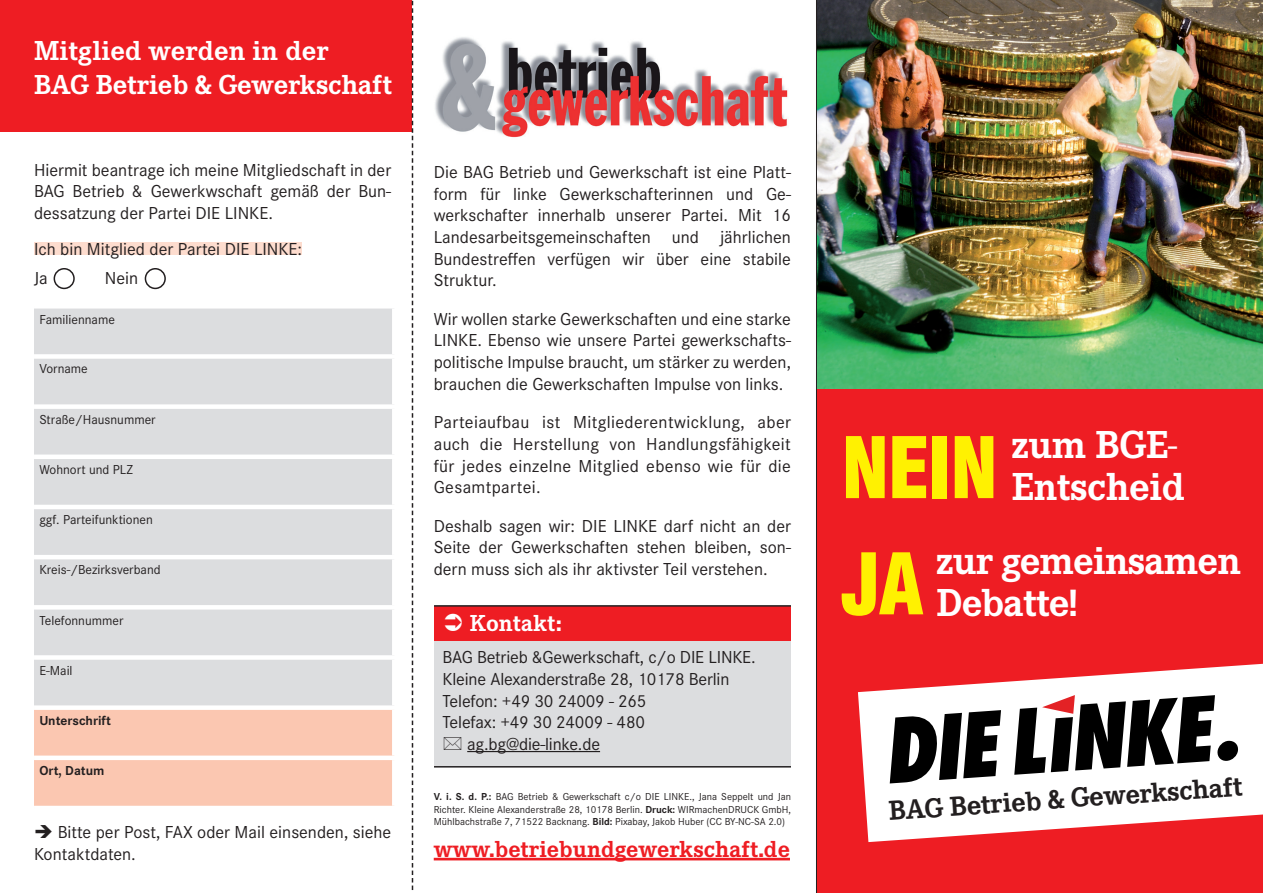
<style>
.page{position:relative;width:1263px;height:893px;background:#fff}
.page>*{position:absolute;margin:0;border:0;box-sizing:border-box;transform-origin:0 0}
.t1{font:900 condensed 82.5px "Swiss 721 BT";letter-spacing:-.03em;color:#fff101}
.t2{font:700 40.5px/42px "Corporate E";letter-spacing:-.02em;color:#fff}
.t3{font:700 28.5px/34.2px "Corporate E";color:#fff}
.t4{font:700 28.5px "Corporate E";color:#231f20}
.t5{font:700 24px "Corporate E";color:#ee1d23}
.t6{font:700 24px "Corporate E";color:#fff}
.t7{font:18px/21.6px "Corporate S";color:#231f20;text-align:justify}
.t8{font:13.5px "Corporate S";color:#231f20}
.t9{font:700 13.5px "Corporate S";color:#231f20}
.t10{font:10.5px/12.6px "Corporate S";color:#231f20;text-align:justify}
.s1{font-weight:700}
</style>
<div class="page">
<div style="left:0;top:0;width:412px;height:132px;background:#ee1d23"></div>
<div style="left:34px;top:309px;width:358px;height:396px;background:#dcdddf"></div>
<div style="left:34px;top:710px;width:358px;height:96px;background:#fbc7b1"></div>
<div style="left:34px;top:354px;width:362px;height:5px;background:#fff"></div>
<div style="left:34px;top:404px;width:362px;height:5px;background:#fff"></div>
<hr style="left:34px;top:455px;width:362px;height:4px;background:#fff">
<hr style="left:34px;top:505px;width:362px;height:4px;background:#fff">
<hr style="left:34px;top:555px;width:362px;height:4px;background:#fff">
<div style="left:34px;top:605px;width:362px;height:5px;background:#fff"></div>
<div style="left:34px;top:655px;width:362px;height:5px;background:#fff"></div>
<hr style="left:34px;top:756px;width:362px;height:4px;background:#fff">
<div style="left:816px;top:0;width:447px;height:893px;background:#ee1d23"></div>
<svg style="left:412px;top:0;width:1px;height:890px"></svg>
<svg style="left:858px;top:664px;width:405px;height:178px;fill:#fff"></svg>
<svg style="left:885px;top:694px;width:354px;height:90px"></svg>
<img style="left:817px;top:0;width:446px;height:388px">
<img style="left:435px;top:37px;width:353px;height:101px">
<div style="left:434px;top:606px;width:357px;height:35px;background:#ee1d23"></div>
<div style="left:434px;top:641px;width:357px;height:126px;background:#dcdddf"></div>
<hr style="left:434px;top:766px;width:357px;height:1px;background:#231f20">
<hr style="left:434px;top:605px;width:357px;height:2px;background:#231f20">
<hr style="left:467px;top:751px;width:133px;height:1px;background:#231f20">
<hr style="left:434px;top:858px;width:356px;height:2px;background:#ee1d23">
<div style="left:34px;top:243px;width:267px;height:12px;background:#fddcce"></div>
<div style="left:54px;top:268px;width:21px;height:21px;border:2px solid #231f20;border-radius:50%"></div>
<div style="left:145px;top:268px;width:21px;height:21px;border:2px solid #231f20;border-radius:50%"></div>
<hr style="left:816px;top:0;width:1px;height:893px;background:#231f20">
<h3 class="t3" style="left:34px;top:34px;width:360px">Mitglied werden in der<br>BAG Betrieb &amp; Gewerkschaft</h3>
<p class="t7" style="left:34px;top:159px;width:359px">Hiermit beantrage ich meine Mitgliedschaft in der BAG Betrieb &amp; Gewerkwschaft gemäß der Bun&shy;dessatzung der Partei DIE LINKE.</p>
<p class="t7" style="left:34px;top:234px;width:270px;line-height:29.2px">Ich bin Mitglied der Partei DIE LINKE:<br>Ja</p>
<p class="t7" style="left:105px;top:267px;width:35px">Nein</p>
<p class="t8" style="left:39px;top:312px;width:77px">Familienname</p>
<p class="t8" style="left:39px;top:360px;width:50px">Vorname</p>
<p class="t8" style="left:39px;top:411px;width:118px">Straße/Hausnummer</p>
<p class="t8" style="left:39px;top:462px;width:95px">Wohnort und PLZ</p>
<p class="t8" style="left:39px;top:512px;width:115px">ggf. Parteifunktionen</p>
<p class="t8" style="left:39px;top:562px;width:123px">Kreis-/Bezirksverband</p>
<p class="t8" style="left:39px;top:613px;width:86px">Telefonnummer</p>
<p class="t8" style="left:39px;top:662px;width:35px">E-Mail</p>
<p class="t9" style="left:39px;top:712px;width:73px">Unterschrift</p>
<p class="t9" style="left:39px;top:763px;width:67px">Ort, Datum</p>
<p class="t7" style="left:34px;top:821px;width:359px">➔ Bitte per Post, FAX oder Mail einsenden, siehe<br>Kontaktdaten.</p>
<p class="t7" style="left:434px;top:162px;width:359px">Die BAG Betrieb und Gewerkschaft ist eine Platt&shy;form für linke Gewerkschafterinnen und Ge&shy;werkschafter innerhalb unserer Partei. Mit 16<br>Landesarbeitsgemeinschaften und jährlichen Bundestreffen verfügen wir über eine stabile Struktur.</p>
<p class="t7" style="left:434px;top:308px;width:359px">Wir wollen starke Gewerkschaften und eine starke LINKE. Ebenso wie unsere Partei gewerkschafts&shy;politische Impulse braucht, um stärker zu werden, brauchen die Gewerkschaften Impulse von links.</p>
<p class="t7" style="left:434px;top:412px;width:359px">Parteiaufbau ist Mitgliederentwicklung, aber auch die Herstellung von Handlungsfähigkeit für jedes einzelne Mitglied ebenso wie für die Gesamtpartei.</p>
<p class="t7" style="left:434px;top:515px;width:359px">Deshalb sagen wir: DIE LINKE darf nicht an der Seite der Gewerkschaften stehen bleiben, son&shy;dern muss sich als ihr aktivster Teil verstehen.</p>
<h3 class="t6" style="left:470px;top:610px;width:93px">Kontakt:</h3>
<p class="t7" style="left:442px;top:647px;width:315px">BAG Betrieb &amp;Gewerkschaft, c/o DIE LINKE.</p>
<p class="t7" style="left:442px;top:668px;width:288px">Kleine Alexanderstraße 28, 10178 Berlin</p>
<p class="t7" style="left:442px;top:690px;width:206px">Telefon: +49 30 24009 - 265</p>
<p class="t7" style="left:442px;top:711px;width:204px">Telefax: +49 30 24009 - 480</p>
<p class="t7" style="left:467px;top:733px;width:134px">ag.bg@die-linke.de</p>
<p class="t10" style="left:434px;top:790px;width:359px"><span class="s1">V. i. S. d. P.:</span> BAG Betrieb &amp; Gewerkschaft c/o DIE LINKE., Jana Seppelt und Jan Richter. Kleine Alexanderstraße 28, 10178 Berlin. <span class="s1">Druck:</span> WIRmachenDRUCK GmbH, Mühlbachstraße 7, 71522 Backnang. <span class="s1">Bild:</span> Pixabay, Jakob Huber (CC BY-NC-SA 2.0)</p>
<h3 class="t5" style="left:434px;top:835px;width:358px">www.betriebundgewerkschaft.de</h3>
<h1 class="t1" style="left:841px;top:419px;width:159px">NEIN</h1>
<h2 class="t2" style="left:1012px;top:424px;width:175px">zum BGE-<br>Entscheid</h2>
<h1 class="t1" style="left:841px;top:535px;width:84px">JA</h1>
<h2 class="t2" style="left:936px;top:540px;width:306px">zur gemeinsamen<br>Debatte!</h2>
<h3 class="t4" style="left:887px;top:795px;width:356px;rotate:-4deg">BAG Betrieb &amp; Gewerkschaft</h3>
</div>
